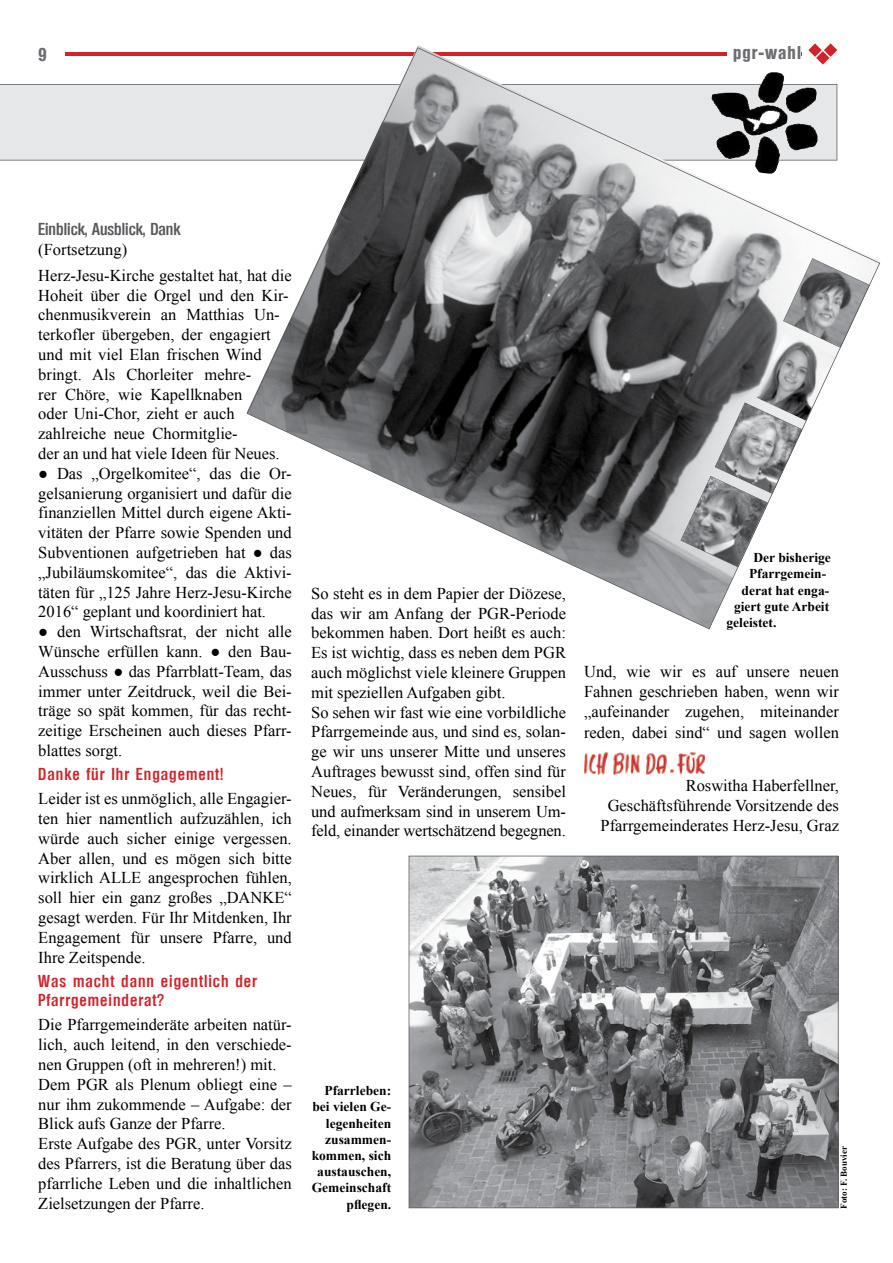
<style>
.page{position:relative;width:893px;height:1263px;background:#fff}
.page>*{position:absolute;margin:0;border:0;box-sizing:border-box;transform-origin:0 0}
.t1{font:700 condensed 18px "Olympia";letter-spacing:.06em;color:#6d6e71}
.t2{font:16.5px/19.8px "Times New Roman";color:#000;text-align:justify}
.t3{font:600 condensed 16.5px/19.8px "Olympia";letter-spacing:.06em;color:#d2232a}
.t4{font:600 condensed 16.5px "Olympia";color:#58595b}
.t5{font:700 13.5px/16.2px "Times New Roman";color:#000;text-align:right}
.t6{font:700 9px "Times New Roman";color:#000}
</style>
<div class="page">
<hr style="left:65px;top:53px;width:736px;height:3px;background:#d2232a">
<div style="left:0;top:84px;width:246px;height:77px;background:#e6e7e8"></div>
<svg style="left:247px;top:47px;width:633px;height:582px"></svg>
<img style="left:711px;top:72px;width:106px;height:79px">
<svg style="left:409px;top:856px;width:430px;height:352px;background:#848587"></svg>
<div style="left:727px;top:39px;width:74px;height:23px;background:#fff"></div>
<img style="left:584px;top:752px;width:121px;height:23px">
<p class="t1" style="left:38px;top:44px;width:10px">9</p>
<p class="t1" style="left:733px;top:42px;width:70px">pgr-wahl</p>
<p class="t4" style="left:38px;top:220px;width:144px">Einblick, Ausblick, Dank</p>
<p class="t2" style="left:38px;top:239px;width:90px">(Fortsetzung)</p>
<p class="t2" style="left:38px;top:265px;width:255px;text-align:left">Herz-Jesu-Kirche gestaltet hat, hat die<br>Hoheit über die Orgel und den Kir&shy;chenmusikverein an Matthias Un&shy;terkofler übergeben, der engagiert und mit viel Elan frischen Wind bringt. Als Chorleiter mehre-<br>rer Chöre, wie Kapellknaben<br>oder Uni-Chor, zieht er auch zahlreiche neue Chormitglie-<br>der an und hat viele Ideen für Neues.</p>
<p class="t2" style="left:38px;top:463px;width:255px">● Das „Orgelkomitee“, das die Or&shy;gelsanierung organisiert und dafür die finanziellen Mittel durch eigene Akti&shy;vitäten der Pfarre sowie Spenden und Subventionen aufgetrieben hat ● das „Jubiläumskomitee“, das die Aktivi&shy;täten für „125 Jahre Herz-Jesu-Kirche 2016“ geplant und koordiniert hat.</p>
<p class="t2" style="left:38px;top:621px;width:255px">● den Wirtschaftsrat, der nicht alle Wünsche erfüllen kann. ● den Bau-Ausschuss ● das Pfarrblatt-Team, das immer unter Zeitdruck, weil die Bei&shy;träge so spät kommen, für das recht&shy;zeitige Erscheinen auch dieses Pfarr&shy;blattes sorgt.</p>
<p class="t3" style="left:38px;top:764px;width:187px">Danke für Ihr Engagement!</p>
<p class="t2" style="left:38px;top:788px;width:255px">Leider ist es unmöglich, alle Engagier&shy;ten hier namentlich aufzuzählen, ich würde auch sicher einige vergessen.<br>Aber allen, und es mögen sich bitte wirklich ALLE angesprochen fühlen, soll hier ein ganz großes „DANKE“ gesagt werden. Für Ihr Mitdenken, Ihr Engagement für unsere Pfarre, und Ihre Zeitspende.</p>
<p class="t3" style="left:38px;top:971px;width:220px">Was macht dann eigentlich der<br>Pfarrgemeinderat?</p>
<p class="t2" style="left:38px;top:1015px;width:255px;text-align:left">Die Pfarrgemeinderäte arbeiten natür&shy;lich, auch leitend, in den verschiede&shy;nen Gruppen (oft in mehreren!) mit.<br>Dem PGR als Plenum obliegt eine – nur ihm zukommende – Aufgabe: der Blick aufs Ganze der Pfarre.<br>Erste Aufgabe des PGR, unter Vorsitz des Pfarrers, ist die Beratung über das pfarrliche Leben und die inhaltlichen Zielsetzungen der Pfarre.</p>
<p class="t2" style="left:311px;top:583px;width:256px;text-align:left">So steht es in dem Papier der Diözese, das wir am Anfang der PGR-Periode bekommen haben. Dort heißt es auch:<br>Es ist wichtig, dass es neben dem PGR auch möglichst viele kleinere Gruppen mit speziellen Aufgaben gibt.<br>So sehen wir fast wie eine vorbildliche Pfarrgemeinde aus, und sind es, solan&shy;ge wir uns unserer Mitte und unseres Auftrages bewusst sind, offen sind für Neues, für Veränderungen, sensibel und aufmerksam sind in unserem Um&shy;feld, einander wertschätzend begegnen.</p>
<p class="t5" style="left:753px;top:549px;width:79px">Der bisherige</p>
<p class="t5" style="left:749px;top:565px;width:79px">Pfarrgemein-</p>
<p class="t5" style="left:741px;top:582px;width:89px">derat hat enga-</p>
<p class="t5" style="left:734px;top:598px;width:97px">giert gute Arbeit</p>
<p class="t5" style="left:726px;top:614px;width:51px">geleistet.</p>
<p class="t2" style="left:584px;top:661px;width:256px">Und, wie wir es auf unsere neuen Fahnen geschrieben haben, wenn wir „aufeinander zugehen, miteinander reden, dabei sind“ und sagen wollen</p>
<p class="t2" style="left:601px;top:775px;width:240px;text-align:right">Roswitha Haberfellner,<br>Geschäftsführende Vorsitzende des<br>Pfarrgemeinderates Herz-Jesu, Graz</p>
<p class="t5" style="left:312px;top:1082px;width:81px">Pfarrleben: bei vielen Ge&shy;legenheiten zusammen&shy;kommen, sich austauschen,<br>Gemeinschaft pflegen.</p>
<p class="t6" style="left:837px;top:1208px;width:64px;rotate:-90deg">Foto: F. Bouvier</p>
</div>
